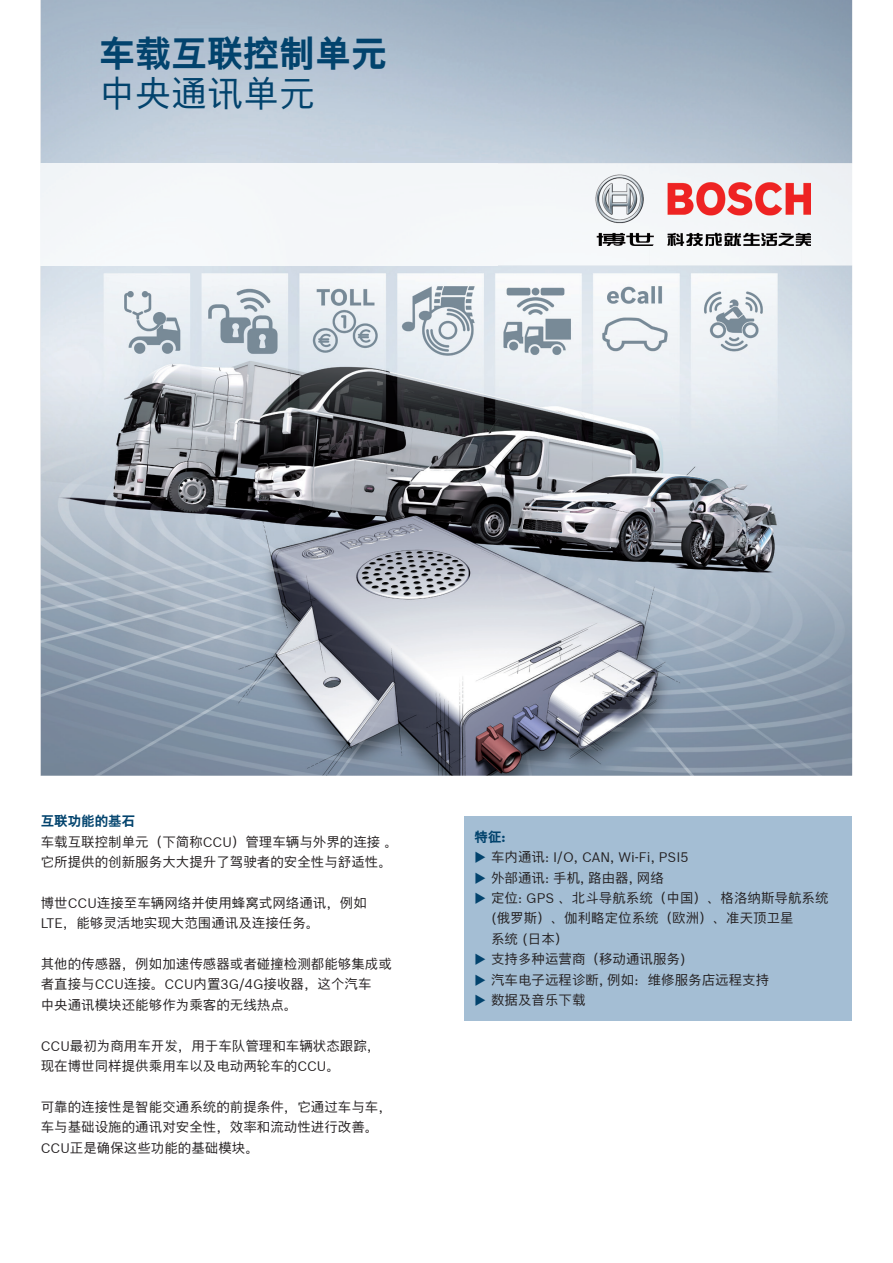
<style>
.page{position:relative;width:893px;height:1263px;background:#fff}
.page>*{position:absolute;margin:0;border:0;box-sizing:border-box;transform-origin:0 0}
.t1{font:700 36px "Bosch Sans CHS";color:#02436d}
.t2{font:36px "Bosch Sans CHS";color:#02436d}
.t3{font:13.5px/20.4px "Bosch Sans CHS";color:#231f20}
.t4{font:700 13.5px "Bosch Sans CHS";color:#02436d}
.s1{color:#02436d}
</style>
<div class="page">
<img style="left:41px;top:0;width:811px;height:776px">
<div style="left:41px;top:163px;width:811px;height:102px;background:#f4f6f9"></div>
<div style="left:464px;top:816px;width:388px;height:204px;background:#a4bed4"></div>
<img style="left:595px;top:175px;width:216px;height:71px">
<h1 class="t1" style="left:99px;top:26px;width:290px">车载互联控制单元</h1>
<h1 class="t2" style="left:99px;top:68px;width:218px">中央通讯单元</h1>
<p class="t4" style="left:41px;top:811px;width:96px">互联功能的基石</p>
<p class="t3" style="left:41px;top:831px;width:359px">车载互联控制单元（下简称CCU）管理车辆与外界的连接 。它所提供的创新服务大大提升了驾驶者的安全性与舒适性。</p>
<p class="t3" style="left:41px;top:892px;width:328px">博世CCU连接至车辆网络并使用蜂窝式网络通讯，例如<br>LTE，能够灵活地实现大范围通讯及连接任务。</p>
<p class="t3" style="left:41px;top:953px;width:352px">其他的传感器，例如加速传感器或者碰撞检测都能够集成或者直接与CCU连接。CCU内置3G/4G接收器，这个汽车<br>中央通讯模块还能够作为乘客的无线热点。</p>
<p class="t3" style="left:41px;top:1035px;width:341px">CCU最初为商用车开发，用于车队管理和车辆状态跟踪，现在博世同样提供乘用车以及电动两轮车的CCU。</p>
<p class="t3" style="left:41px;top:1096px;width:352px">可靠的连接性是智能交通系统的前提条件，它通过车与车，车与基础设施的通讯对安全性，效率和流动性进行改善。<br>CCU正是确保这些功能的基础模块。</p>
<p class="t4" style="left:475px;top:827px;width:33px">特征:</p>
<p class="t3" style="left:475px;top:846px;width:216px"><span class="s1">◆</span> 车内通讯: I/O, CAN, Wi-Fi, PSI5</p>
<p class="t3" style="left:475px;top:867px;width:191px"><span class="s1">◆</span> 外部通讯: 手机, 路由器, 网络</p>
<p class="t3" style="left:491px;top:887px;width:339px;text-indent:-16px"><span class="s1">◆</span> 定位: GPS 、北斗导航系统（中国）、格洛纳斯导航系统(俄罗斯）、伽利略定位系统（欧洲）、准天顶卫星<br>系统 (日本）</p>
<p class="t3" style="left:475px;top:948px;width:213px"><span class="s1">◆</span> 支持多种运营商（移动通讯服务)</p>
<p class="t3" style="left:475px;top:969px;width:296px"><span class="s1">◆</span> 汽车电子远程诊断, 例如：维修服务店远程支持</p>
<p class="t3" style="left:475px;top:989px;width:112px"><span class="s1">◆</span> 数据及音乐下载</p>
</div>
